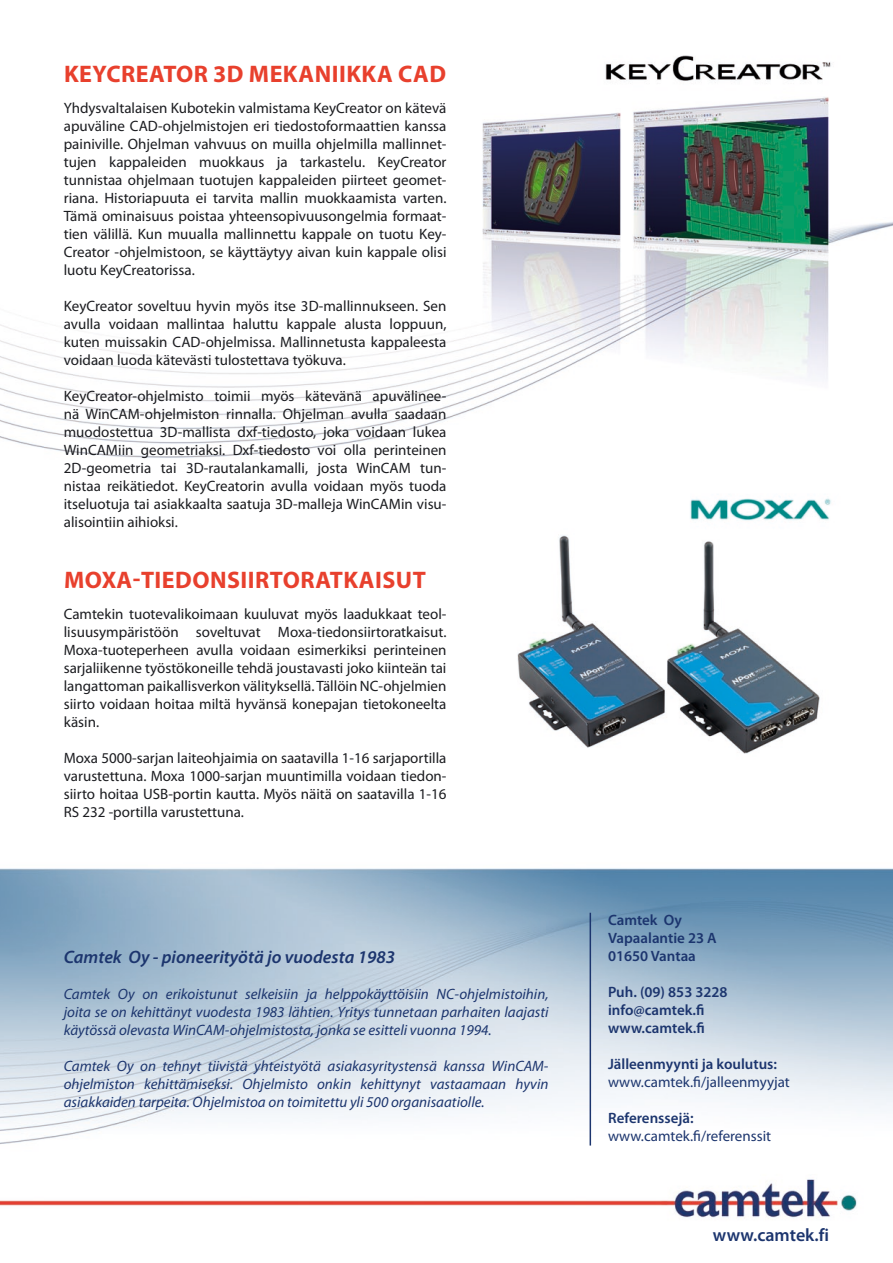
<style>
.page{position:relative;width:893px;height:1263px;background:#fff}
.page>*{position:absolute;margin:0;border:0;box-sizing:border-box;transform-origin:0 0}
.t1{font:700 24px "Myriad Pro";letter-spacing:.02em;color:#e8402d}
.t2{font:italic 600 18px "Myriad Pro";color:#1c356e}
.t3{font:600 18px "Myriad Pro";color:#1c356e}
.t4{font:15px/18px "Myriad Pro";color:#1b1c20;text-align:justify}
.t5{font:italic 15px/18px "Myriad Pro";color:#1c356e;text-align:justify}
.t6{font:600 15px/18px "Myriad Pro";color:#1c356e}
.t7{font:15px "Myriad Pro";color:#1c356e}
</style>
<div class="page">
<img style="left:0;top:55px;width:893px;height:1164px">
<hr style="left:590px;top:913px;width:1px;height:232px;background:#1c356e">
<h1 class="t1" style="left:64px;top:58px;width:73px">KEYCREATOR</h1>
<h1 class="t1" style="left:213px;top:58px;width:217px">3D MEKANIIKKA CAD</h1>
<p class="t4" style="left:64px;top:98px;width:384px">Yhdysvaltalaisen Kubotekin valmistama KeyCreator on kätevä apuväline CAD-ohjelmistojen eri tiedostoformaattien kanssa painiville. Ohjelman vahvuus on muilla ohjelmilla mallinnet&shy;tujen kappaleiden muokkaus ja tarkastelu. KeyCreator tunnistaa ohjelmaan tuotujen kappaleiden piirteet geomet&shy;riana. Historiapuuta ei tarvita mallin muokkaamista varten.<br>Tämä ominaisuus poistaa yhteensopivuusongelmia formaat&shy;tien välillä. Kun muualla mallinnettu kappale on tuotu Key-Creator -ohjelmistoon, se käyttäytyy aivan kuin kappale olisi luotu KeyCreatorissa.</p>
<p class="t4" style="left:64px;top:296px;width:384px">KeyCreator soveltuu hyvin myös itse 3D-mallinnukseen. Sen avulla voidaan mallintaa haluttu kappale alusta loppuun, kuten muissakin CAD-ohjelmissa. Mallinnetusta kappaleesta voidaan luoda kätevästi tulostettava työkuva.</p>
<p class="t4" style="left:64px;top:386px;width:384px">KeyCreator-ohjelmisto toimii myös kätevänä apuvälinee&shy;nä WinCAM-ohjelmiston rinnalla. Ohjelman avulla saadaan muodostettua 3D-mallista dxf-tiedosto, joka voidaan lukea WinCAMiin geometriaksi. Dxf-tiedosto voi olla perinteinen 2D-geometria tai 3D-rautalankamalli, josta WinCAM tun&shy;nistaa reikätiedot. KeyCreatorin avulla voidaan myös tuoda itseluotuja tai asiakkaalta saatuja 3D-malleja WinCAMin visu&shy;alisointiin aihioksi.</p>
<h1 class="t1" style="left:64px;top:564px;width:363px">MOXA-TIEDONSIIRTORATKAISUT</h1>
<p class="t4" style="left:64px;top:605px;width:384px">Camtekin tuotevalikoimaan kuuluvat myös laadukkaat teol&shy;lisuusympäristöön soveltuvat Moxa-tiedonsiirtoratkaisut.<br>Moxa-tuoteperheen avulla voidaan esimerkiksi perinteinen sarjaliikenne työstökoneille tehdä joustavasti joko kiinteän tai langattoman paikallisverkon välityksellä. Tällöin NC-ohjelmien siirto voidaan hoitaa miltä hyvänsä konepajan tietokoneelta käsin.</p>
<p class="t4" style="left:64px;top:749px;width:384px">Moxa 5000-sarjan laiteohjaimia on saatavilla 1-16 sarjaportilla varustettuna. Moxa 1000-sarjan muuntimilla voidaan tiedon&shy;siirto hoitaa USB-portin kautta. Myös näitä on saatavilla 1-16<br>RS 232 -portilla varustettuna.</p>
<p class="t2" style="left:64px;top:945px;width:333px">Camtek Oy - pioneerityötä jo vuodesta 1983</p>
<p class="t5" style="left:64px;top:984px;width:486px">Camtek Oy on erikoistunut selkeisiin ja helppokäyttöisiin NC-ohjelmistoihin, joita se on kehittänyt vuodesta 1983 lähtien. Yritys tunnetaan parhaiten laajasti käytössä olevasta WinCAM-ohjelmistosta, jonka se esitteli vuonna 1994.</p>
<p class="t5" style="left:64px;top:1056px;width:486px">Camtek Oy on tehnyt tiivistä yhteistyötä asiakasyritystensä kanssa WinCAM&shy;ohjelmiston kehittämiseksi. Ohjelmisto onkin kehittynyt vastaamaan hyvin asiakkaiden tarpeita. Ohjelmistoa on toimitettu yli 500 organisaatiolle.</p>
<p class="t6" style="left:608px;top:911px;width:110px">Camtek Oy<br>Vapaalantie 23 A<br>01650 Vantaa</p>
<p class="t6" style="left:608px;top:983px;width:121px">Puh. (09) 853 3228 info@camtek.fi www.camtek.fi</p>
<p class="t6" style="left:608px;top:1055px;width:170px">Jälleenmyynti ja koulutus:</p>
<p class="t7" style="left:608px;top:1073px;width:183px">www.camtek.fi/jalleenmyyjat</p>
<p class="t6" style="left:608px;top:1109px;width:87px">Referenssejä:</p>
<p class="t7" style="left:608px;top:1127px;width:165px">www.camtek.fi/referenssit</p>
<p class="t3" style="left:713px;top:1223px;width:118px">www.camtek.fi</p>
</div>
